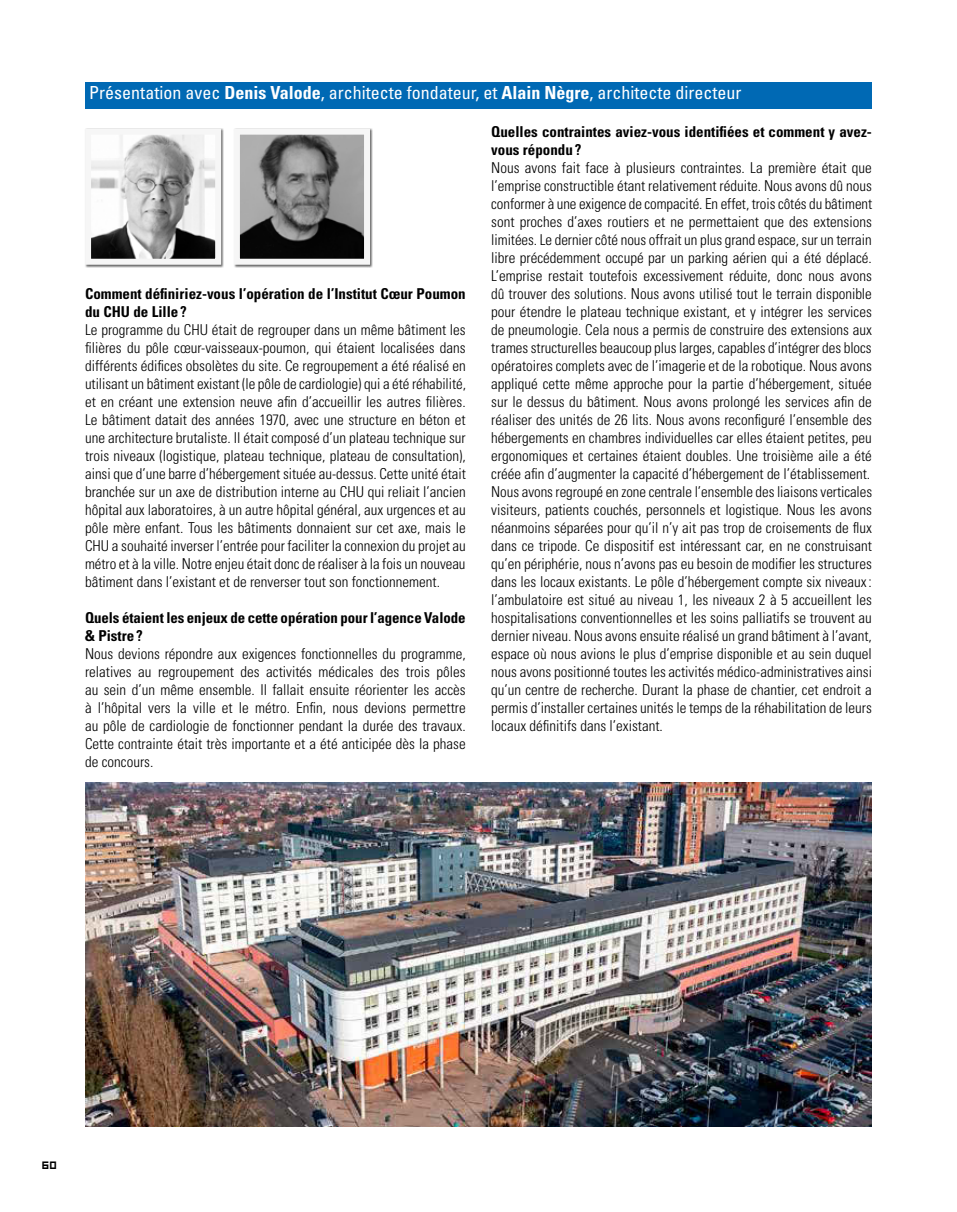
<style>
.page{position:relative;width:957px;height:1212px;background:#fff}
.page>*{position:absolute;margin:0;border:0;box-sizing:border-box;transform-origin:0 0}
.t1{font:condensed 18px "Univers LT Std";color:#fff}
.t2{font:300 condensed 15px/18px "Univers LT Std";color:#000;text-align:justify}
.t3{font:700 condensed 15px/18px "Univers LT Std";color:#000}
.t4{font:12px "Hooge 0555";color:#000}
.s1{font-weight:700}
</style>
<div class="page">
<img style="left:85px;top:782px;width:787px;height:345px">
<div style="left:85px;top:82px;width:787px;height:26px;background:#0069b4"></div>
<div style="left:85px;top:128px;width:139px;height:140px;background:#000;opacity:.6"></div>
<img style="left:92px;top:136px;width:122px;height:122px">
<div style="left:85px;top:129px;width:136px;height:136px;border:6px solid #f6f6f6"></div>
<div style="left:234px;top:128px;width:139px;height:140px;background:#000;opacity:.6"></div>
<img style="left:241px;top:136px;width:122px;height:122px">
<div style="left:234px;top:129px;width:136px;height:136px;border:6px solid #f6f6f6"></div>
<p class="t1" style="left:89px;top:81px;width:654px">Présentation avec <span class="s1">Denis Valode</span>, architecte fondateur, et <span class="s1">Alain Nègre</span>, architecte directeur</p>
<p class="t3" style="left:85px;top:284px;width:382px">Comment définiriez-vous l’opération de l’Institut Cœur Poumon du CHU de Lille?</p>
<p class="t2" style="left:85px;top:320px;width:382px">Le programme du CHU était de regrouper dans un même bâtiment les filières du pôle cœur-vaisseaux-poumon, qui étaient localisées dans différents édifices obsolètes du site. Ce regroupement a été réalisé en utilisant un bâtiment existant (le pôle de cardiologie) qui a été réhabilité, et en créant une extension neuve afin d’accueillir les autres filières.<br>Le bâtiment datait des années 1970, avec une structure en béton et une architecture brutaliste. Il était composé d’un plateau technique sur trois niveaux (logistique, plateau technique, plateau de consultation), ainsi que d’une barre d’hébergement située au-dessus. Cette unité était branchée sur un axe de distribution interne au CHU qui reliait l’ancien hôpital aux laboratoires, à un autre hôpital général, aux urgences et au pôle mère enfant. Tous les bâtiments donnaient sur cet axe, mais le CHU a souhaité inverser l’entrée pour faciliter la connexion du projet au métro et à la ville. Notre enjeu était donc de réaliser à la fois un nouveau bâtiment dans l’existant et de renverser tout son fonctionnement.</p>
<p class="t3" style="left:85px;top:608px;width:382px">Quels étaient les enjeux de cette opération pour l’agence Valode &amp; Pistre ?</p>
<p class="t2" style="left:85px;top:644px;width:382px">Nous devions répondre aux exigences fonctionnelles du programme, relatives au regroupement des activités médicales des trois pôles au sein d’un même ensemble. Il fallait ensuite réorienter les accès à l’hôpital vers la ville et le métro. Enfin, nous devions permettre au pôle de cardiologie de fonctionner pendant la durée des travaux.<br>Cette contrainte était très importante et a été anticipée dès la phase de concours.</p>
<p class="t3" style="left:491px;top:122px;width:382px">Quelles contraintes aviez-vous identifiées et comment y avez&shy;vous répondu ?</p>
<p class="t2" style="left:491px;top:158px;width:382px;text-align:left">Nous avons fait face à plusieurs contraintes. La première était que l’emprise constructible étant relativement réduite. Nous avons dû nous conformer à une exigence de compacité. En effet, trois côtés du bâtiment sont proches d’axes routiers et ne permettaient que des extensions limitées. Le dernier côté nous offrait un plus grand espace, sur un terrain libre précédemment occupé par un parking aérien qui a été déplacé.<br>L’emprise restait toutefois excessivement réduite, donc nous avons dû trouver des solutions. Nous avons utilisé tout le terrain disponible pour étendre le plateau technique existant, et y intégrer les services de pneumologie. Cela nous a permis de construire des extensions aux trames structurelles beaucoup plus larges, capables d’intégrer des blocs opératoires complets avec de l’imagerie et de la robotique. Nous avons appliqué cette même approche pour la partie d’hébergement, située sur le dessus du bâtiment. Nous avons prolongé les services afin de réaliser des unités de 26 lits. Nous avons reconfiguré l’ensemble des hébergements en chambres individuelles car elles étaient petites, peu ergonomiques et certaines étaient doubles. Une troisième aile a été créée afin d’augmenter la capacité d’hébergement de l’établissement.<br>Nous avons regroupé en zone centrale l’ensemble des liaisons verticales visiteurs, patients couchés, personnels et logistique. Nous les avons néanmoins séparées pour qu’il n’y ait pas trop de croisements de flux dans ce tripode. Ce dispositif est intéressant car, en ne construisant qu’en périphérie, nous n’avons pas eu besoin de modifier les structures dans les locaux existants. Le pôle d’hébergement compte six niveaux: l’ambulatoire est situé au niveau 1, les niveaux 2 à 5 accueillent les hospitalisations conventionnelles et les soins palliatifs se trouvent au dernier niveau. Nous avons ensuite réalisé un grand bâtiment à l’avant, espace où nous avions le plus d’emprise disponible et au sein duquel nous avons positionné toutes les activités médico-administratives ainsi qu’un centre de recherche. Durant la phase de chantier, cet endroit a permis d’installer certaines unités le temps de la réhabilitation de leurs locaux définitifs dans l’existant.</p>
<p class="t4" style="left:43px;top:1157px;width:16px">60</p>
</div>
